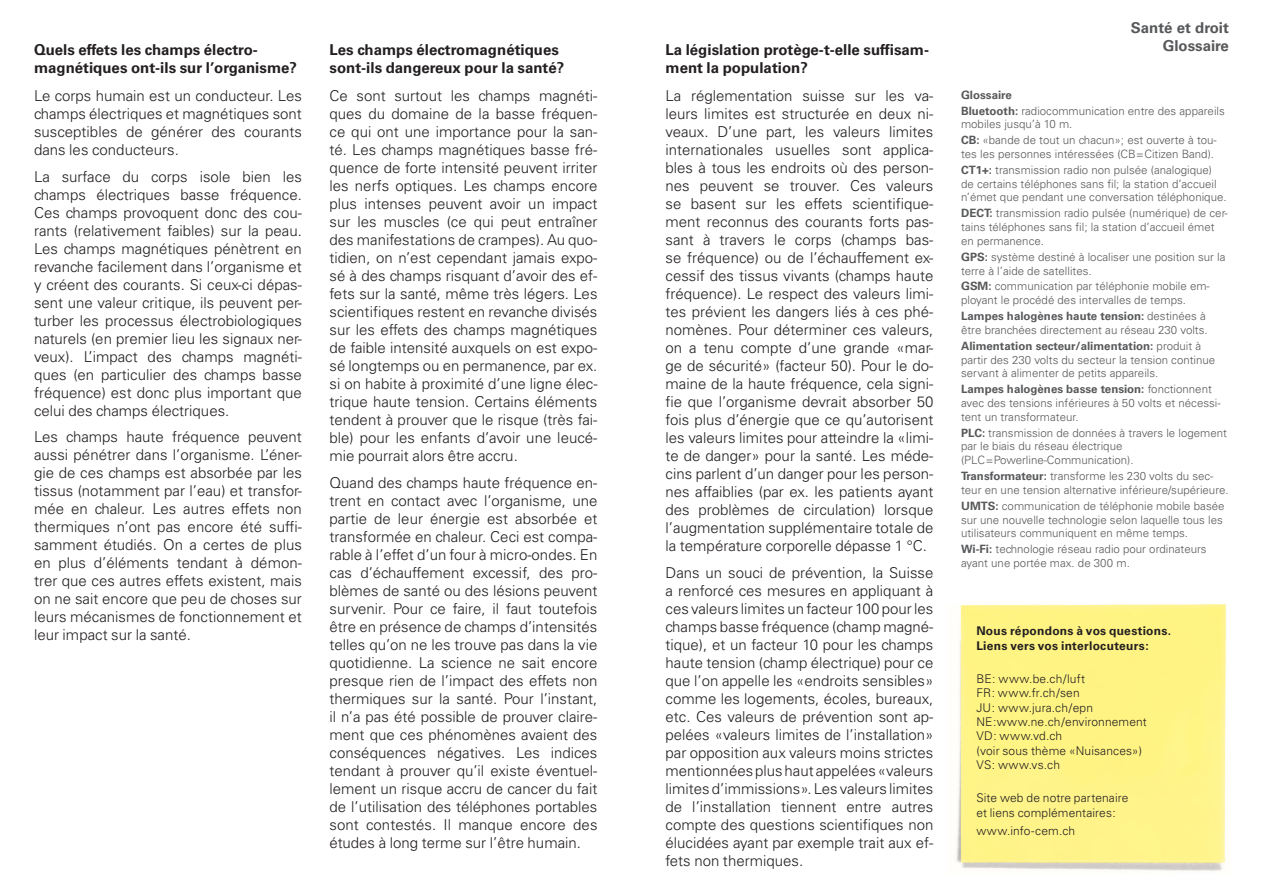
<style>
.page{position:relative;width:1263px;height:893px;background:#fff}
.page>*{position:absolute;margin:0;border:0;box-sizing:border-box;transform-origin:0 0}
.t1{font:300 15px/18px "Univers";color:#231f20;text-align:justify}
.t2{font:700 15px/18px "Univers";color:#231f20}
.t3{font:700 15px/18px "Univers";color:#57585a;text-align:right}
.t4{font:300 12px/14.4px "Univers";letter-spacing:.01em;color:#231f20}
.t5{font:700 12px/14.4px "Univers";letter-spacing:.025em;color:#231f20}
.t6{font:300 11.55px/13.8px "Univers";color:#57585a}
.s1{font-weight:700}
</style>
<div class="page">
<img style="left:956px;top:604px;width:270px;height:267px">
<p class="t2" style="left:34px;top:41px;width:264px">Quels effets les champs électro&shy;magnétiques ont-ils sur l’organisme?</p>
<p class="t2" style="left:330px;top:41px;width:236px">Les champs électromagnétiques sont-ils dangereux pour la santé?</p>
<p class="t1" style="left:34px;top:87px;width:269px">Le corps humain est un conducteur. Les champs électriques et magnétiques sont susceptibles de générer des courants dans les conducteurs.</p>
<p class="t1" style="left:34px;top:168px;width:269px">La surface du corps isole bien les champs électriques basse fréquence.<br>Ces champs provoquent donc des cou&shy;rants (relativement faibles) sur la peau.<br>Les champs magnétiques pénètrent en revanche facilement dans l’organisme et y créent des courants. Si ceux-ci dépas&shy;sent une valeur critique, ils peuvent per&shy;turber les processus électrobiologiques naturels (en premier lieu les signaux ner&shy;veux). L’impact des champs magnéti&shy;ques (en particulier des champs basse fréquence) est donc plus important que celui des champs électriques.</p>
<p class="t1" style="left:34px;top:428px;width:269px">Les champs haute fréquence peuvent aussi pénétrer dans l’organisme. L’éner&shy;gie de ces champs est absorbée par les tissus (notamment par l’eau) et transfor&shy;mée en chaleur. Les autres effets non thermiques n’ont pas encore été suffi&shy;samment étudiés. On a certes de plus en plus d’éléments tendant à démon&shy;trer que ces autres effets existent, mais on ne sait encore que peu de choses sur leurs mécanismes de fonctionnement et leur impact sur la santé.</p>
<p class="t1" style="left:330px;top:87px;width:269px">Ce sont surtout les champs magnéti&shy;ques du domaine de la basse fréquen&shy;ce qui ont une importance pour la san&shy;té. Les champs magnétiques basse fré&shy;quence de forte intensité peuvent irriter les nerfs optiques. Les champs encore plus intenses peuvent avoir un impact sur les muscles (ce qui peut entraîner des manifestations de crampes). Au quo&shy;tidien, on n’est cependant jamais expo&shy;sé à des champs risquant d’avoir des ef&shy;fets sur la santé, même très légers. Les scientifiques restent en revanche divisés sur les effets des champs magnétiques de faible intensité auxquels on est expo&shy;sé longtemps ou en permanence, par ex. si on habite à proximité d’une ligne élec&shy;trique haute tension. Certains éléments tendent à prouver que le risque (très fai&shy;ble) pour les enfants d’avoir une leucé&shy;mie pourrait alors être accru.</p>
<p class="t1" style="left:330px;top:473px;width:269px">Quand des champs haute fréquence en&shy;trent en contact avec l’organisme, une partie de leur énergie est absorbée et transformée en chaleur. Ceci est compa&shy;rable à l’effet d’un four à micro-ondes. En cas d’échauffement excessif, des pro&shy;blèmes de santé ou des lésions peuvent survenir. Pour ce faire, il faut toutefois être en présence de champs d’intensités telles qu’on ne les trouve pas dans la vie quotidienne. La science ne sait encore presque rien de l’impact des effets non thermiques sur la santé. Pour l’instant, il n’a pas été possible de prouver claire&shy;ment que ces phénomènes avaient des conséquences négatives. Les indices tendant à prouver qu’il existe éventuel&shy;lement un risque accru de cancer du fait de l’utilisation des téléphones portables sont contestés. Il manque encore des études à long terme sur l’être humain.</p>
<p class="t2" style="left:665px;top:41px;width:265px">La législation protège-t-elle suffisam&shy;ment la population?</p>
<p class="t1" style="left:665px;top:87px;width:269px">La réglementation suisse sur les va&shy;leurs limites est structurée en deux ni&shy;veaux. D’une part, les valeurs limites internationales usuelles sont applica&shy;bles à tous les endroits où des person&shy;nes peuvent se trouver. Ces valeurs se basent sur les effets scientifique&shy;ment reconnus des courants forts pas&shy;sant à travers le corps (champs bas&shy;se fréquence) ou de l’échauffement ex&shy;cessif des tissus vivants (champs haute fréquence). Le respect des valeurs limi&shy;tes prévient les dangers liés à ces phé&shy;nomènes. Pour déterminer ces valeurs, on a tenu compte d’une grande «mar&shy;ge de sécurité» (facteur 50). Pour le do&shy;maine de la haute fréquence, cela signi&shy;fie que l’organisme devrait absorber 50 fois plus d’énergie que ce qu’autorisent les valeurs limites pour atteindre la «limi&shy;te de danger» pour la santé. Les méde&shy;cins parlent d’un danger pour les person&shy;nes affaiblies (par ex. les patients ayant des problèmes de circulation) lorsque l’augmentation supplémentaire totale de la température corporelle dépasse 1 °C.</p>
<p class="t1" style="left:665px;top:563px;width:269px">Dans un souci de prévention, la Suisse a renforcé ces mesures en appliquant à ces valeurs limites un facteur 100 pour les champs basse fréquence (champ magné&shy;tique), et un facteur 10 pour les champs haute tension (champ électrique) pour ce que l’on appelle les «endroits sensibles» comme les logements, écoles, bureaux, etc. Ces valeurs de prévention sont ap&shy;pelées «valeurs limites de l’installation» par opposition aux valeurs moins strictes mentionnées plus haut appelées «valeurs limites d’immissions». Les valeurs limites de l’installation tiennent entre autres compte des questions scientifiques non élucidées ayant par exemple trait aux ef&shy;fets non thermiques.</p>
<p class="t3" style="left:1131px;top:18px;width:99px">Santé et droit<br>Glossaire</p>
<p class="t6" style="left:961px;top:87px;width:265px;line-height:15.9px"><span class="s1">Glossaire<br>Bluetooth:</span> radiocommunication entre des appareils</p>
<p class="t6" style="left:961px;top:116px;width:257px;line-height:15.9px">mobiles jusqu’à 10 m.<br><span class="s1">CB:</span> «bande de tout un chacun»; est ouverte à tou-</p>
<p class="t6" style="left:961px;top:146px;width:254px;line-height:15.9px">tes les personnes intéressées (CB=Citizen Band).<br><span class="s1">CT1+:</span> transmission radio non pulsée (analogique)</p>
<p class="t6" style="left:961px;top:177px;width:267px">de certains téléphones sans fil; la station d’accueil n’émet que pendant une conversation téléphonique.</p>
<p class="t6" style="left:961px;top:206px;width:268px"><span class="s1">DECT:</span> transmission radio pulsée (numérique) de cer&shy;tains téléphones sans fil; la station d’accueil émet en permanence.</p>
<p class="t6" style="left:961px;top:250px;width:266px"><span class="s1">GPS:</span> système destiné à localiser une position sur la terre à l’aide de satellites.</p>
<p class="t6" style="left:961px;top:279px;width:250px"><span class="s1">GSM:</span> communication par téléphonie mobile em&shy;ployant le procédé des intervalles de temps.</p>
<p class="t6" style="left:961px;top:309px;width:248px"><span class="s1">Lampes halogènes haute tension:</span> destinées à être branchées directement au réseau 230 volts.</p>
<p class="t6" style="left:961px;top:339px;width:256px"><span class="s1">Alimentation secteur/alimentation:</span> produit à partir des 230 volts du secteur la tension continue servant à alimenter de petits appareils.</p>
<p class="t6" style="left:961px;top:382px;width:261px"><span class="s1">Lampes halogènes basse tension:</span> fonctionnent avec des tensions inférieures à 50 volts et nécessi&shy;tent un transformateur.</p>
<p class="t6" style="left:961px;top:426px;width:267px"><span class="s1">PLC:</span> transmission de données à travers le logement par le biais du réseau électrique (PLC=Powerline-Communication).</p>
<p class="t6" style="left:961px;top:469px;width:269px"><span class="s1">Transformateur:</span> transforme les 230 volts du sec&shy;teur en une tension alternative inférieure/supérieure.</p>
<p class="t6" style="left:961px;top:499px;width:265px"><span class="s1">UMTS:</span> communication de téléphonie mobile basée sur une nouvelle technologie selon laquelle tous les utilisateurs communiquent en même temps.</p>
<p class="t6" style="left:961px;top:542px;width:247px"><span class="s1">Wi-Fi:</span> technologie réseau radio pour ordinateurs ayant une portée max. de 300 m.</p>
<p class="t5" style="left:976px;top:624px;width:196px">Nous répondons à vos questions.<br>Liens vers vos interlocuteurs:</p>
<p class="t4" style="left:976px;top:671px;width:172px">BE: www.be.ch/luft<br>FR: www.fr.ch/sen<br>JU: www.jura.ch/epn<br>NE:www.ne.ch/environnement<br>VD: www.vd.ch<br>(voir sous thème «Nuisances»)<br>VS: www.vs.ch</p>
<p class="t4" style="left:976px;top:791px;width:154px">Site web de notre partenaire et liens complémentaires:</p>
<p class="t4" style="left:976px;top:824px;width:100px">www.info-cem.ch</p>
</div>
